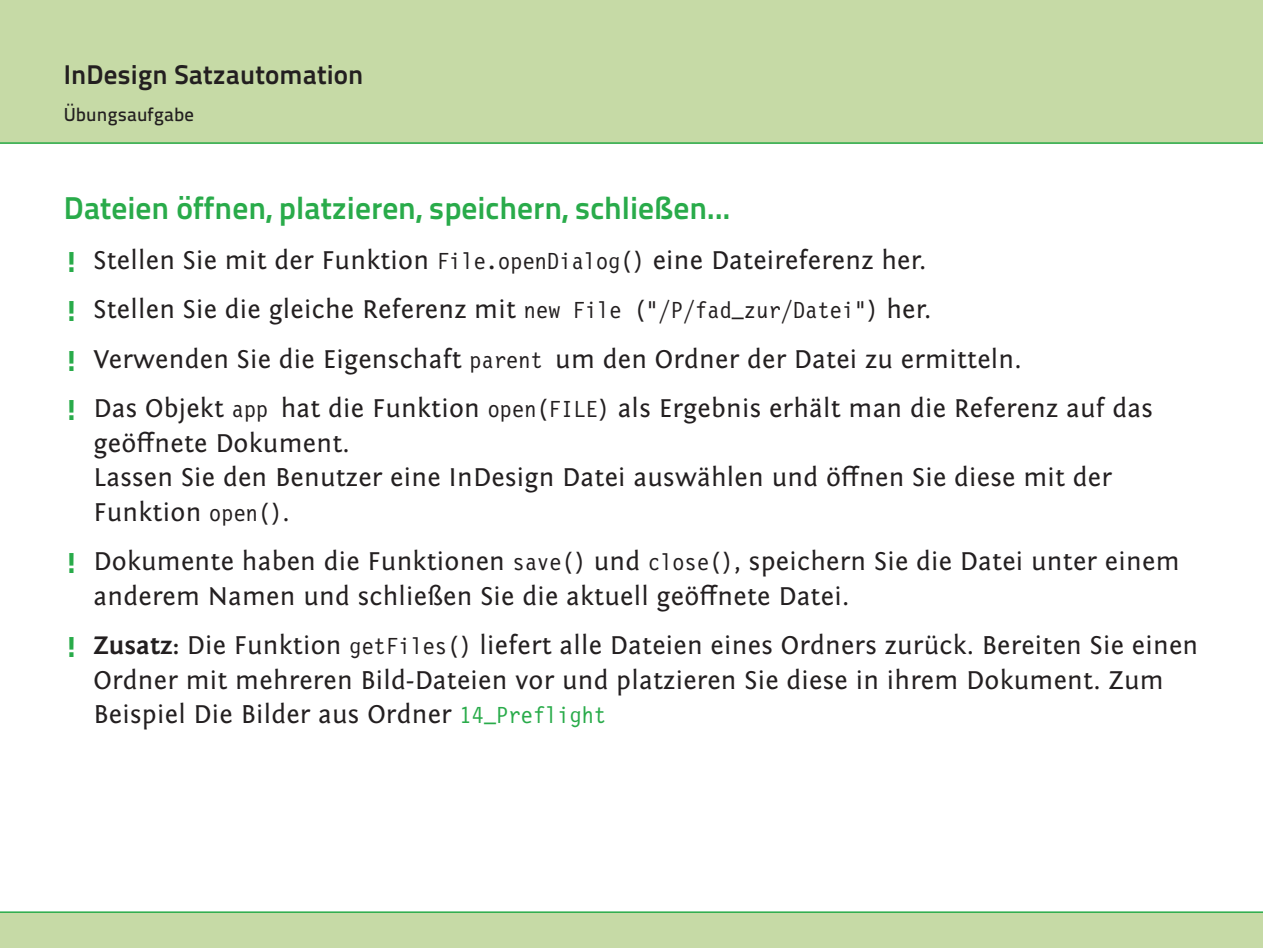
<style>
.page{position:relative;width:1263px;height:948px;background:#fff}
.page>*{position:absolute;margin:0;border:0;box-sizing:border-box;transform-origin:0 0}
.t1{font:31.5px "Titillium Text 25 L 800 wt";color:#29ab4a}
.t2{font:27px/34.5px "Fontin Sans";letter-spacing:.01em;color:#231f20}
.t3{font:27px "Titillium Text 25 L 800 wt";letter-spacing:.005em;color:#231f20}
.t4{font:18.75px "Titillium Text 25 L 600 wt";letter-spacing:.01em;color:#231f20}
.s1{font-family:"Titillium Text 25 L 999 wt";font-size:28.5px;color:#29ab4a}
.s2{font-family:"Letter Gothic 12 Pitch BT";font-size:24px}
.s3{font-weight:700;font-size:26.25px}
.s4{font-family:"Letter Gothic 12 Pitch BT";font-size:24px;color:#29ab4a}
</style>
<div class="page">
<div style="left:0;top:911px;width:1263px;height:36px;background:#c6daa6"></div>
<div style="left:0;top:0;width:1263px;height:144px;background:#c6daa6"></div>
<p class="t3" style="left:64px;top:54px;width:301px">InDesign Satzautomation</p>
<p class="t4" style="left:64px;top:100px;width:132px">Übungsaufgabe</p>
<p class="t1" style="left:64px;top:184px;width:668px">Dateien öffnen, platzieren, speichern, schließen...</p>
<p class="t2" style="left:64px;top:235px;width:1091px;line-height:49.3px"><span class="s1">!</span> Stellen Sie mit der Funktion <span class="s2">File.openDialog()</span> eine Dateireferenz her.<br><span class="s1">!</span> Stellen Sie die gleiche Referenz mit <span class="s2">new File ("/P/fad_zur/Datei")</span> her.<br><span class="s1">!</span> Verwenden Sie die Eigenschaft <span class="s2">parent</span> um den Ordner der Datei zu ermitteln.<br><span class="s1">!</span> Das Objekt <span class="s2">app</span> hat die Funktion <span class="s2">open(FILE)</span> als Ergebnis erhält man die Referenz auf das</p>
<p class="t2" style="left:94px;top:426px;width:1020px">geöffnete Dokument.<br>Lassen Sie den Benutzer eine InDesign Datei auswählen und öffnen Sie diese mit der<br>Funktion <span class="s2">open()</span>.</p>
<p class="t2" style="left:94px;top:544px;width:1087px;text-indent:-30px"><span class="s1">!</span> Dokumente haben die Funktionen <span class="s2">save()</span> und <span class="s2">close()</span>, speichern Sie die Datei unter einem anderem Namen und schließen Sie die aktuell geöffnete Datei.</p>
<p class="t2" style="left:94px;top:628px;width:1106px;text-indent:-30px"><span class="s1">!</span> <span class="s3">Zusatz:</span> Die Funktion <span class="s2">getFiles()</span> liefert alle Dateien eines Ordners zurück. Bereiten Sie einen<br>Ordner mit mehreren Bild-Dateien vor und platzieren Sie diese in ihrem Dokument. Zum<br>Beispiel Die Bilder aus Ordner <span class="s4">14_Preflight</span></p>
</div>
